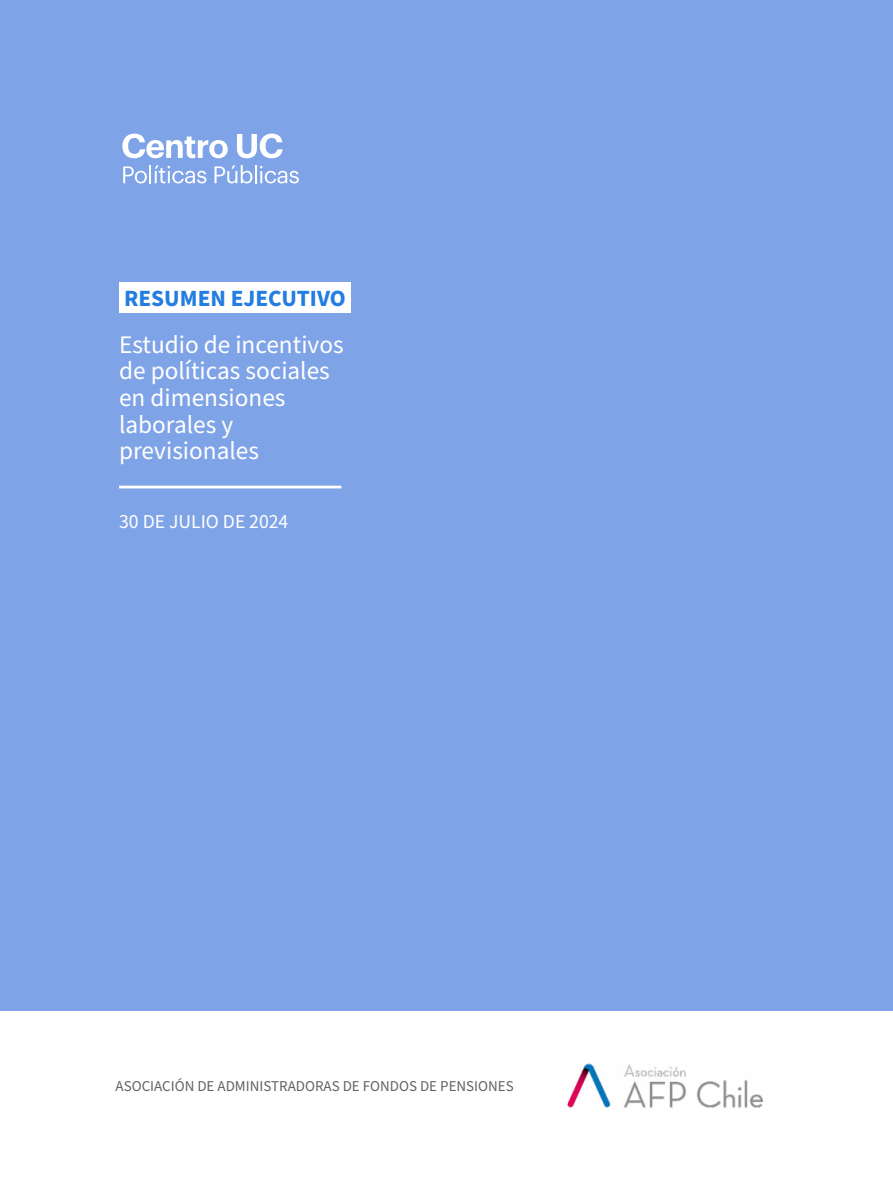
<style>
.page{position:relative;width:893px;height:1187px;background:#fff}
.page>*{position:absolute;margin:0;border:0;box-sizing:border-box;transform-origin:0 0}
.t1{font:25.2px/26.7px "Source Sans Pro";color:#fff}
.t2{font:700 23.25px "Source Sans Pro";color:#247de1}
.t3{font:19.65px "Source Sans Pro";color:#fff}
.t4{font:15px "Source Sans Pro";color:#646363}
</style>
<div class="page">
<div style="left:0;top:0;width:893px;height:1010px;background:#7fa3e7"></div>
<img style="left:567px;top:1063px;width:195px;height:45px">
<svg style="left:122px;top:134px;width:106px;height:24px"></svg>
<svg style="left:237px;top:134px;width:46px;height:24px"></svg>
<svg style="left:123px;top:165px;width:83px;height:18px"></svg>
<svg style="left:214px;top:165px;width:85px;height:18px"></svg>
<hr style="left:119px;top:485px;width:222px;height:3px;background:#fff">
<div style="left:119px;top:282px;width:232px;height:31px;background:#fff"></div>
<p class="t2" style="left:124px;top:283px;width:223px">RESUMEN EJECUTIVO</p>
<p class="t1" style="left:119px;top:331px;width:226px">Estudio de incentivos de políticas sociales en dimensiones laborales y previsionales</p>
<p class="t3" style="left:119px;top:508px;width:171px">30 DE JULIO DE 2024</p>
<p class="t4" style="left:116px;top:1075px;width:400px">ASOCIACIÓN DE ADMINISTRADORAS DE FONDOS DE PENSIONES</p>
</div>
